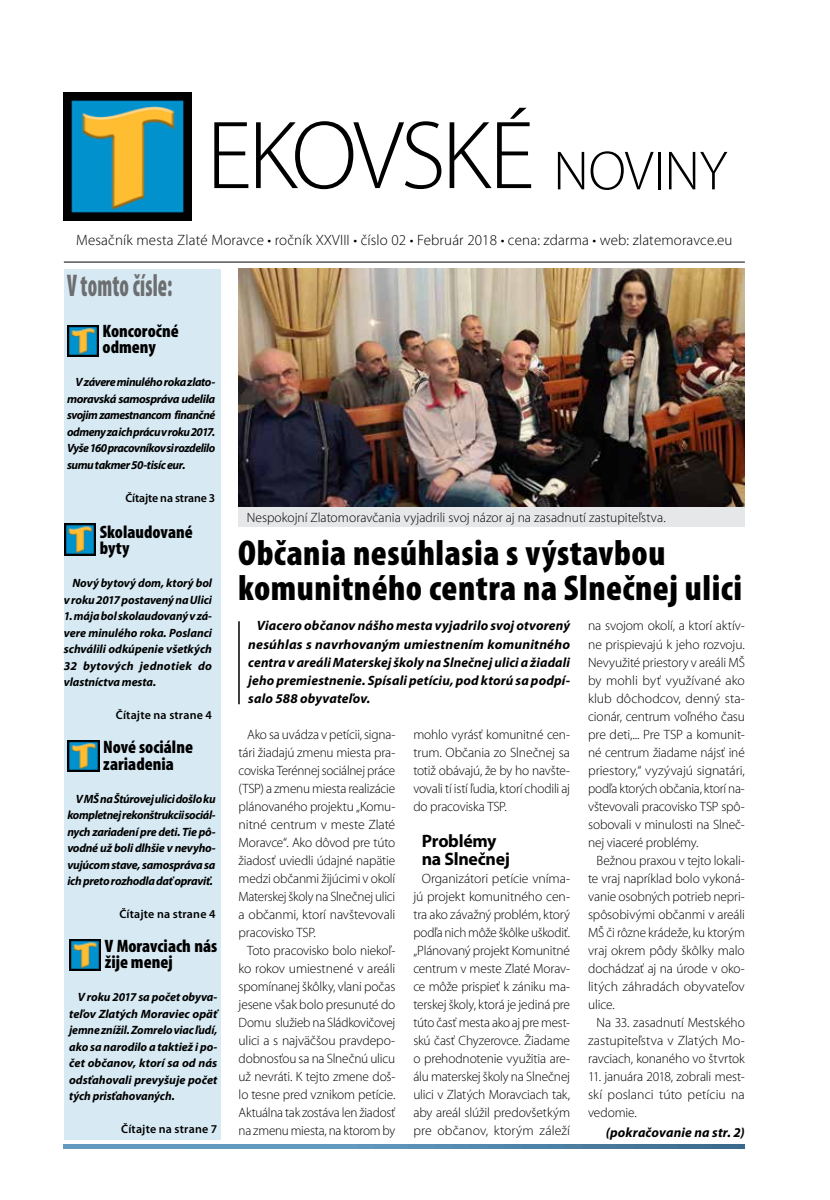
<style>
.page{position:relative;width:830px;height:1200px;background:#fff}
.page>*{position:absolute;margin:0;border:0;box-sizing:border-box;transform-origin:0 0}
.t1{font:300 97.5px "Mini Pro";letter-spacing:-.04em;color:#000}
.t2{font:900 condensed 36px/34.5px "Mini Pro";letter-spacing:.015em;color:#000}
.t3{font:900 condensed 31.5px "Mini Pro";letter-spacing:.01em;color:#6d6e71;scale:.67 1}
.t4{font:900 condensed 18px/16.5px "Mini Pro";color:#000}
.t5{font:700 18px/18px "Mini Pro";letter-spacing:-.02em;color:#000}
.t6{font:300 15px "Mini Pro";letter-spacing:.01em;color:#000}
.t7{font:300 13.5px/18px "Mini Pro";letter-spacing:-.005em;color:#000;text-align:justify}
.t8{font:italic 700 13.5px/18px "Mini Pro";letter-spacing:.01em;color:#000;text-align:justify}
.t9{font:italic 700 12px/16.5px "Mini Pro";letter-spacing:-.01em;color:#000;text-align:justify}
.t10{font:600 12px "Mini Pro";letter-spacing:.015em;color:#000}
.t11{font:600 12px "Mini Pro";letter-spacing:-.01em;color:#000}
.s1{font-size:55.5px}
</style>
<div class="page">
<img style="left:64px;top:1144px;width:680px;height:4px">
<img style="left:64px;top:92px;width:127px;height:128px">
<hr style="left:64px;top:261px;width:680px;height:1px;background:#000">
<div style="left:64px;top:269px;width:156px;height:870px;background:#d7eaf3"></div>
<img style="left:67px;top:325px;width:31px;height:31px">
<img style="left:64px;top:523px;width:31px;height:32px">
<img style="left:68px;top:740px;width:31px;height:31px">
<img style="left:69px;top:939px;width:31px;height:31px">
<img style="left:238px;top:268px;width:506px;height:239px">
<hr style="left:238px;top:621px;width:1px;height:83px;background:#000">
<div style="left:238px;top:507px;width:506px;height:19px;background:#e6e7e8"></div>
<h1 class="t1" style="left:206px;top:102px;width:522px">EKOVSKÉ <span class="s1">NOVINY</span></h1>
<p class="t6" style="left:76px;top:232px;width:657px">Mesačník mesta Zlaté Moravce • ročník XXVIII • číslo 02 • Február 2018 • cena: zdarma • web: zlatemoravce.eu</p>
<h3 class="t3" style="left:67px;top:268px;width:159px">V tomto čísle:</h3>
<h3 class="t4" style="left:102px;top:322px;width:78px">Koncoročné odmeny</h3>
<p class="t9" style="left:67px;top:374px;width:150px;text-indent:9px">V závere minulého roka zlato&shy;moravská samospráva udelila svojim zamestnancom finančné odmeny za ich prácu v roku 2017.<br>Vyše 160 pracovníkov si rozdelilo sumu takmer 50-tisíc eur.</p>
<p class="t11" style="left:125px;top:491px;width:91px">Čítajte na strane 3</p>
<h3 class="t4" style="left:100px;top:523px;width:94px">Skolaudované byty</h3>
<p class="t9" style="left:64px;top:575px;width:150px;text-align:right">Nový bytový dom, ktorý bol v roku 2017 postavený na Ulici</p>
<p class="t9" style="left:64px;top:608px;width:150px">1. mája bol skolaudovaný v zá&shy;vere minulého roka. Poslanci schválili odkúpenie všetkých 32 bytových jednotiek do vlastníctva mesta.</p>
<p class="t10" style="left:116px;top:708px;width:98px">Čítajte na strane 4</p>
<h3 class="t4" style="left:103px;top:738px;width:91px">Nové sociálne zariadenia</h3>
<p class="t9" style="left:67px;top:790px;width:150px;text-indent:9px">V MŠ na Štúrovej ulici došlo ku kompletnej rekonštrukcii sociál&shy;nych zariadení pre deti. Tie pô&shy;vodné už boli dlhšie v nevyho&shy;vujúcom stave, samospráva sa ich preto rozhodla dať opraviť.</p>
<p class="t10" style="left:119px;top:907px;width:98px">Čítajte na strane 4</p>
<h3 class="t4" style="left:105px;top:937px;width:114px">V Moravciach nás žije menej</h3>
<p class="t9" style="left:69px;top:988px;width:150px;text-indent:9px">V roku 2017 sa počet obyva&shy;teľov Zlatých Moraviec opäť jemne znížil. Zomrelo viac ľudí, ako sa narodilo a taktiež i po&shy;čet občanov, ktorí sa od nás odsťahovali prevyšuje počet tých prisťahovaných.</p>
<p class="t10" style="left:121px;top:1122px;width:98px">Čítajte na strane 7</p>
<p class="t8" style="left:605px;top:1122px;width:140px">(pokračovanie na str. 2)</p>
<p class="t7" style="left:246px;top:508px;width:420px">Nespokojní Zlatomoravčania vyjadrili svoj názor aj na zasadnutí zastupiteľstva.</p>
<h2 class="t2" style="left:238px;top:536px;width:505px">Občania nesúhlasia s výstavbou komunitného centra na Slnečnej ulici</h2>
<p class="t7" style="left:588px;top:617px;width:158px">na svojom okolí, a ktorí aktív&shy;ne prispievajú k jeho rozvoju.<br>Nevyužité priestory v areáli MŠ by mohli byť využívané ako klub dôchodcov, denný sta&shy;cionár, centrum voľného času pre deti,... Pre TSP a komunit&shy;né centrum žiadame nájsť iné priestory,“ vyzývajú signatári, podľa ktorých občania, ktorí na&shy;vštevovali pracovisko TSP spô&shy;sobovali v minulosti na Slneč&shy;nej viaceré problémy.</p>
<p class="t7" style="left:588px;top:851px;width:158px;text-indent:9px">Bežnou praxou v tejto lokali&shy;te vraj napríklad bolo vykoná&shy;vanie osobných potrieb nepri&shy;spôsobivými občanmi v areáli MŠ či rôzne krádeže, ku ktorým vraj okrem pôdy škôlky malo dochádzať aj na úrode v oko&shy;litých záhradách obyvateľov ulice.</p>
<p class="t7" style="left:588px;top:1013px;width:158px;text-indent:9px">Na 33. zasadnutí Mestského zastupiteľstva v Zlatých Mo&shy;ravciach, konaného vo štvrtok</p>
<p class="t7" style="left:588px;top:1067px;width:158px">11. januára 2018, zobrali mest&shy;skí poslanci túto petíciu na vedomie.</p>
<p class="t8" style="left:248px;top:617px;width:323px;text-indent:9px">Viacero občanov nášho mesta vyjadrilo svoj otvorený nesúhlas s navrhovaným umiestnením komunitného centra v areáli Materskej školy na Slnečnej ulici a žiadali jeho premiestnenie. Spísali petíciu, pod ktorú sa podpí&shy;salo 588 obyvateľov.</p>
<p class="t7" style="left:238px;top:725px;width:158px;text-indent:9px">Ako sa uvádza v petícii, signa&shy;tári žiadajú zmenu miesta pra&shy;coviska Terénnej sociálnej práce (TSP) a zmenu miesta realizácie plánovaného projektu „Komu&shy;nitné centrum v meste Zlaté Moravce“. Ako dôvod pre túto žiadosť uviedli údajné napätie medzi občanmi žijúcimi v okolí Materskej školy na Slnečnej ulici a občanmi, ktorí navštevovali pracovisko TSP.</p>
<p class="t7" style="left:238px;top:941px;width:158px;text-indent:9px">Toto pracovisko bolo niekoľ&shy;ko rokov umiestnené v areáli spomínanej škôlky, vlani počas jesene však bolo presunuté do Domu služieb na Sládkovičovej ulici a s najväčšou pravdepo&shy;dobnosťou sa na Slnečnú ulicu už nevráti. K tejto zmene doš&shy;lo tesne pred vznikom petície.<br>Aktuálna tak zostáva len žiadosť na zmenu miesta, na ktorom by</p>
<p class="t7" style="left:413px;top:725px;width:158px">mohlo vyrásť komunitné cen&shy;trum. Občania zo Slnečnej sa totiž obávajú, že by ho navšte&shy;vovali tí istí ľudia, ktorí chodili aj do pracoviska TSP.</p>
<h3 class="t5" style="left:421px;top:831px;width:89px">Problémy na Slnečnej</h3>
<p class="t7" style="left:413px;top:869px;width:158px;text-indent:9px">Organizátori petície vníma&shy;jú projekt komunitného cen&shy;tra ako závažný problém, ktorý podľa nich môže škôlke uškodiť. „Plánovaný projekt Komunitné centrum v meste Zlaté Morav&shy;ce môže prispieť k zániku ma&shy;terskej školy, ktorá je jediná pre túto časť mesta ako aj pre mest&shy;skú časť Chyzerovce. Žiadame o prehodnotenie využitia are&shy;álu materskej školy na Slnečnej ulici v Zlatých Moravciach tak, aby areál slúžil predovšetkým pre občanov, ktorým záleží</p>
</div>
